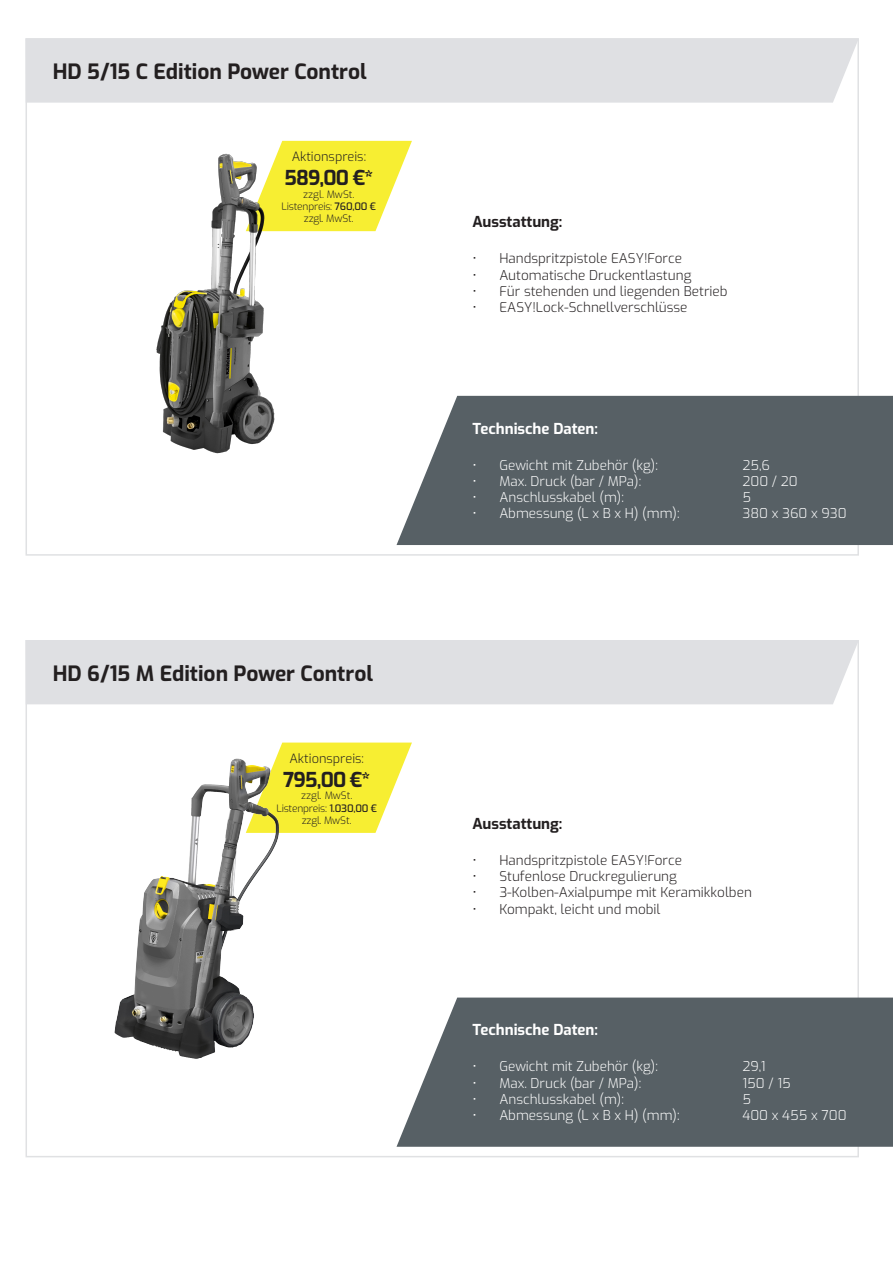
<style>
.page{position:relative;width:893px;height:1280px;background:#fff}
.page>*{position:absolute;margin:0;border:0;box-sizing:border-box;transform-origin:0 0}
.t1{font:700 21px "Exo";color:#231f20}
.t2{font:700 20.4px "Exo";letter-spacing:-.04em;color:#231f20}
.t3{font:700 15px "Exo";color:#fff}
.t4{font:700 15px "Exo";color:#231f20}
.t5{font:300 13.5px "Exo";color:#231f20}
.t6{font:300 13.5px "Exo";color:#fff}
.t7{font:300 12.75px "Exo";color:#231f20}
.t8{font:300 10.2px "Exo";letter-spacing:-.02em;color:#231f20}
.t9{font:300 10.2px "Exo";color:#231f20}
.s1{font-weight:500}
</style>
<div class="page">
<svg style="left:306px;top:742px;width:106px;height:91px"></svg>
<svg style="left:287px;top:141px;width:125px;height:90px"></svg>
<div style="left:25px;top:38px;width:834px;height:65px;background:#dfe0e3"></div>
<div style="left:25px;top:640px;width:834px;height:64px;background:#dfe0e3"></div>
<img style="left:156px;top:141px;width:131px;height:313px">
<img style="left:114px;top:742px;width:192px;height:317px">
<div style="left:396px;top:396px;width:497px;height:149px;background:#576065"></div>
<svg style="left:396px;top:997px;width:497px;height:150px;fill:#576065"></svg>
<p class="t1" style="left:53px;top:56px;width:315px">HD 5/15 C Edition Power Control</p>
<p class="t7" style="left:292px;top:147px;width:76px">Aktionspreis:</p>
<p class="t2" style="left:284px;top:163px;width:90px">589,00 €*</p>
<p class="t9" style="left:303px;top:187px;width:53px">zzgl. MwSt.</p>
<p class="t8" style="left:282px;top:199px;width:96px">Listenpreis: <span class="s1">760,00 €</span></p>
<p class="t8" style="left:304px;top:211px;width:52px">zzgl. MwSt.</p>
<p class="t1" style="left:53px;top:658px;width:322px">HD 6/15 M Edition Power Control</p>
<p class="t7" style="left:290px;top:749px;width:76px">Aktionspreis:</p>
<p class="t2" style="left:283px;top:765px;width:89px">795,00 €*</p>
<p class="t9" style="left:301px;top:788px;width:53px">zzgl. MwSt.</p>
<p class="t8" style="left:276px;top:800px;width:102px">Listenpreis: <span class="s1">1.030,00 €</span></p>
<p class="t8" style="left:302px;top:813px;width:52px">zzgl. MwSt.</p>
<p class="t4" style="left:472px;top:211px;width:92px">Ausstattung:</p>
<p class="t5" style="left:472px;top:249px;width:211px">• Handspritzpistole EASY!Force</p>
<p class="t5" style="left:472px;top:265px;width:220px">• Automatische Druckentlastung</p>
<p class="t5" style="left:472px;top:281px;width:257px">• Für stehenden und liegenden Betrieb</p>
<p class="t5" style="left:472px;top:297px;width:217px">• EASY!Lock-Schnellverschlüsse</p>
<p class="t3" style="left:472px;top:417px;width:127px">Technische Daten:</p>
<p class="t6" style="left:472px;top:455px;width:187px">• Gewicht mit Zubehör (kg):</p>
<p class="t6" style="left:742px;top:455px;width:29px">25,6</p>
<p class="t6" style="left:472px;top:471px;width:170px">• Max. Druck (bar / MPa):</p>
<p class="t6" style="left:742px;top:471px;width:57px">200 / 20</p>
<p class="t6" style="left:472px;top:487px;width:153px">• Anschlusskabel (m):</p>
<p class="t6" style="left:742px;top:487px;width:10px">5</p>
<p class="t6" style="left:472px;top:504px;width:209px">• Abmessung (L x B x H) (mm):</p>
<p class="t6" style="left:742px;top:504px;width:106px">380 x 360 x 930</p>
<p class="t4" style="left:472px;top:813px;width:92px">Ausstattung:</p>
<p class="t5" style="left:472px;top:850px;width:211px">• Handspritzpistole EASY!Force</p>
<p class="t5" style="left:472px;top:867px;width:206px">• Stufenlose Druckregulierung</p>
<p class="t5" style="left:472px;top:883px;width:281px">• 3-Kolben-Axialpumpe mit Keramikkolben</p>
<p class="t5" style="left:472px;top:899px;width:190px">• Kompakt, leicht und mobil</p>
<p class="t3" style="left:472px;top:1019px;width:127px">Technische Daten:</p>
<p class="t6" style="left:472px;top:1057px;width:187px">• Gewicht mit Zubehör (kg):</p>
<p class="t6" style="left:742px;top:1057px;width:25px">29,1</p>
<p class="t6" style="left:472px;top:1073px;width:170px">• Max. Druck (bar / MPa):</p>
<p class="t6" style="left:742px;top:1073px;width:50px">150 / 15</p>
<p class="t6" style="left:472px;top:1089px;width:153px">• Anschlusskabel (m):</p>
<p class="t6" style="left:742px;top:1089px;width:10px">5</p>
<p class="t6" style="left:472px;top:1105px;width:209px">• Abmessung (L x B x H) (mm):</p>
<p class="t6" style="left:742px;top:1105px;width:106px">400 x 455 x 700</p>
</div>
